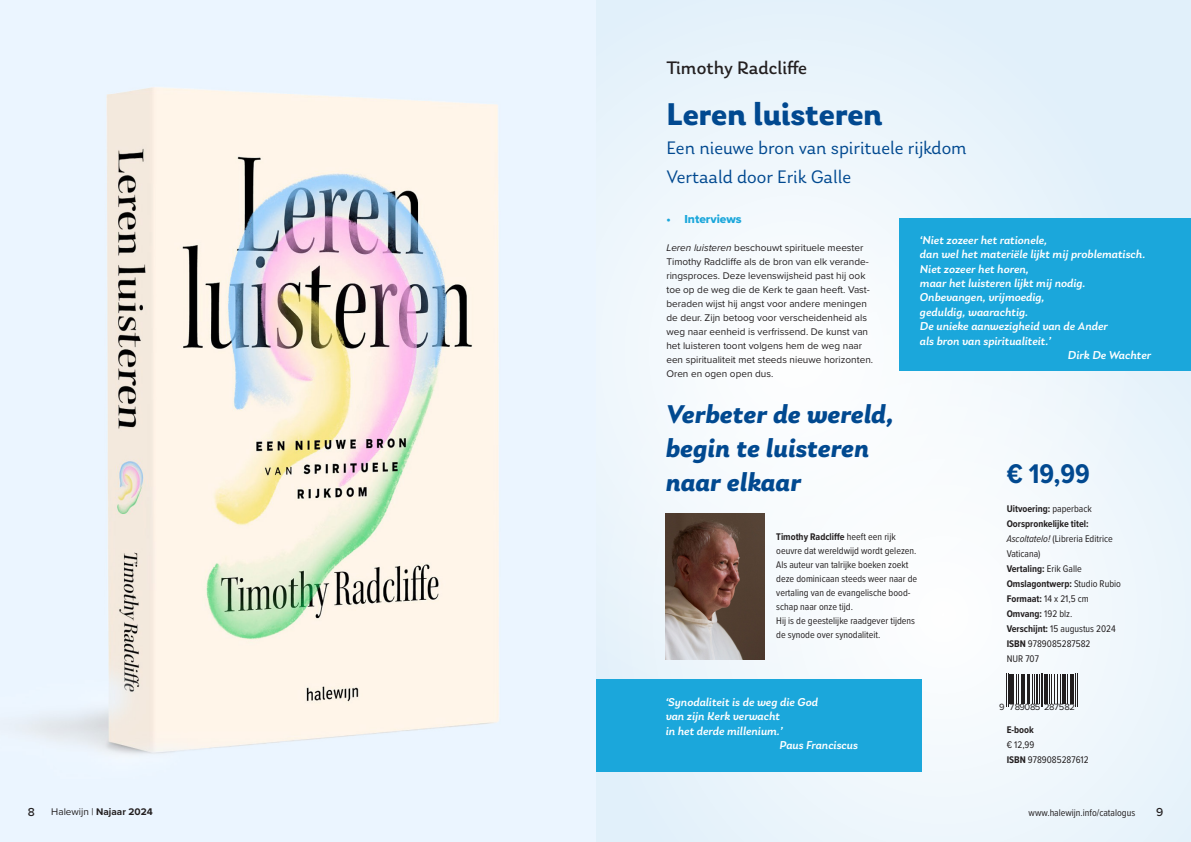
<style>
.page{position:relative;width:1191px;height:842px;background:#fff}
.page>*{position:absolute;margin:0;border:0;box-sizing:border-box;transform-origin:0 0}
.t1{font:700 33px "Laca";color:#014990}
.t2{font:700 28px "Proxima Nova Cond";color:#014990}
.t3{font:italic 700 27px/34px "Laca";color:#014990}
.t4{font:19px/28.8px "Laca";color:#014990}
.t5{font:19px "Laca";color:#231f20}
.t6{font:italic 500 12px "Laca";color:#fff}
.t7{font:12px "Proxima Nova Extrabld";color:#1ba7db}
.t8{font:500 12px "Proxima Nova";color:#231f20}
.t9{font:10px/15px "Proxima Nova Cond";color:#231f20}
.t10{font:10px/14px "Proxima Nova";color:#231f20}
.t11{font:700 10px "Proxima Nova";color:#231f20}
.t12{font:700 10px "Proxima Nova Cond";color:#231f20}
.t13{font:9.3px "Proxima Nova";letter-spacing:-.035em;color:#231f20}
.s1{font-style:italic}
.s2{font-weight:700}
.s3{font-weight:400}
</style>
<div class="page">
<svg style="left:595px;top:371px;width:596px;height:471px;fill:#ebf5fb"></svg>
<svg style="left:595px;top:0;width:558px;height:737px;fill:#f1f8fc"></svg>
<div style="left:998px;top:671px;width:85px;height:40px;background:#f4f9fd"></div>
<svg style="left:1006px;top:673px;width:72px;height:31px"></svg>
<hr style="left:1006px;top:674px;width:1px;height:33px;background:#231f20">
<hr style="left:1008px;top:674px;width:1px;height:33px;background:#231f20">
<hr style="left:1009px;top:674px;width:2px;height:29px;background:#231f20">
<hr style="left:1012px;top:674px;width:2px;height:29px;background:#231f20">
<svg style="left:1016px;top:674px;width:5px;height:29px"></svg>
<hr style="left:1022px;top:674px;width:2px;height:29px;background:#231f20">
<hr style="left:1026px;top:674px;width:2px;height:29px;background:#231f20">
<hr style="left:1041px;top:674px;width:1px;height:33px;background:#231f20">
<hr style="left:1042px;top:674px;width:1px;height:33px;background:#231f20">
<svg style="left:1029px;top:674px;width:42px;height:29px"></svg>
<hr style="left:1072px;top:674px;width:2px;height:29px;background:#231f20">
<hr style="left:1075px;top:674px;width:1px;height:33px;background:#231f20">
<hr style="left:1077px;top:674px;width:1px;height:33px;background:#231f20">
<img style="left:665px;top:514px;width:100px;height:146px">
<img style="left:0;top:0;width:595px;height:842px">
<div style="left:596px;top:679px;width:325px;height:92px;background:#1ba7db"></div>
<div style="left:899px;top:218px;width:292px;height:153px;background:#1ba7db"></div>
<h3 class="t5" style="left:666px;top:57px;width:142px">Timothy Radcliffe</h3>
<h1 class="t1" style="left:666px;top:95px;width:218px">Leren luisteren</h1>
<h3 class="t4" style="left:666px;top:134px;width:302px">Een nieuwe bron van spirituele rijkdom<br>Vertaald door Erik Galle</h3>
<p class="t7" style="left:666px;top:210px;width:77px">• Interviews</p>
<p class="t10" style="left:666px;top:241px;width:208px"><span class="s1">Leren luisteren</span> beschouwt spirituele meester Timothy Radcliffe als de bron van elk verande&shy;ringsproces. Deze levenswijsheid past hij ook toe op de weg die de Kerk te gaan heeft. Vast&shy;beraden wijst hij angst voor andere meningen de deur. Zijn betoog voor verscheidenheid als weg naar eenheid is verfrissend. De kunst van het luisteren toont volgens hem de weg naar een spiritualiteit met steeds nieuwe horizonten.<br>Oren en ogen open dus.</p>
<p class="t6" style="left:920px;top:233px;width:129px">‘Niet zozeer het rationele,</p>
<p class="t6" style="left:920px;top:247px;width:227px">dan wel het materiële lijkt mij problematisch.</p>
<p class="t6" style="left:920px;top:262px;width:111px">Niet zozeer het horen,</p>
<p class="t6" style="left:920px;top:276px;width:167px">maar het luisteren lijkt mij nodig.</p>
<p class="t6" style="left:920px;top:291px;width:126px">Onbevangen, vrijmoedig,</p>
<p class="t6" style="left:920px;top:305px;width:110px">geduldig, waarachtig.</p>
<p class="t6" style="left:920px;top:319px;width:189px">De unieke aanwezigheid van de Ander</p>
<p class="t6" style="left:920px;top:334px;width:133px">als bron van spiritualiteit.’</p>
<p class="t6" style="left:1067px;top:348px;width:85px">Dirk De Wachter</p>
<h3 class="t3" style="left:665px;top:397px;width:230px">Verbeter de wereld, begin te luisteren naar elkaar</h3>
<p class="t9" style="left:776px;top:529px;width:142px;line-height:14px"><span class="s2">Timothy Radcliffe</span> heeft een rijk oeuvre dat wereldwijd wordt gelezen.<br>Als auteur van talrijke boeken zoekt deze dominicaan steeds weer naar de vertaling van de evangelische bood&shy;schap naar onze tijd.<br>Hij is de geestelijke raadgever tijdens de synode over synodaliteit.</p>
<p class="t6" style="left:665px;top:695px;width:154px">‘Synodaliteit is de weg die God</p>
<p class="t6" style="left:665px;top:709px;width:116px">van zijn Kerk verwacht</p>
<p class="t6" style="left:665px;top:724px;width:118px">in het derde millenium.’</p>
<p class="t6" style="left:779px;top:738px;width:80px">Paus Franciscus</p>
<h2 class="t2" style="left:1006px;top:453px;width:85px">€ 19,99</h2>
<p class="t9" style="left:1006px;top:501px;width:116px"><span class="s2">Uitvoering:</span> paperback<br><span class="s2">Oorspronkelijke titel:<br></span><span class="s1">Ascoltatelo!</span> (Libreria Editrice<br>Vaticana)<br><span class="s2">Vertaling:</span> Erik Galle<br><span class="s2">Omslagontwerp:</span> Studio Rubio<br><span class="s2">Formaat:</span> 14 x 21,5 cm<br><span class="s2">Omvang:</span> 192 blz.<br><span class="s2">Verschijnt:</span> 15 augustus 2024<br><span class="s2">ISBN</span> 9789085287582<br>NUR 707</p>
<p class="t13" style="left:999px;top:700px;width:78px">9 789085 287582</p>
<p class="t12" style="left:1006px;top:723px;width:29px">E-book</p>
<p class="t9" style="left:1006px;top:737px;width:83px">€ 12,99<br><span class="s2">ISBN</span> 9789085287612</p>
<p class="t8" style="left:28px;top:803px;width:9px">8</p>
<p class="t11" style="left:51px;top:804px;width:103px"><span class="s3">Halewijn |</span> Najaar 2024</p>
<p class="t9" style="left:1028px;top:805px;width:108px">www.halewijn.info/catalogus</p>
<p class="t8" style="left:1156px;top:803px;width:9px">9</p>
</div>
